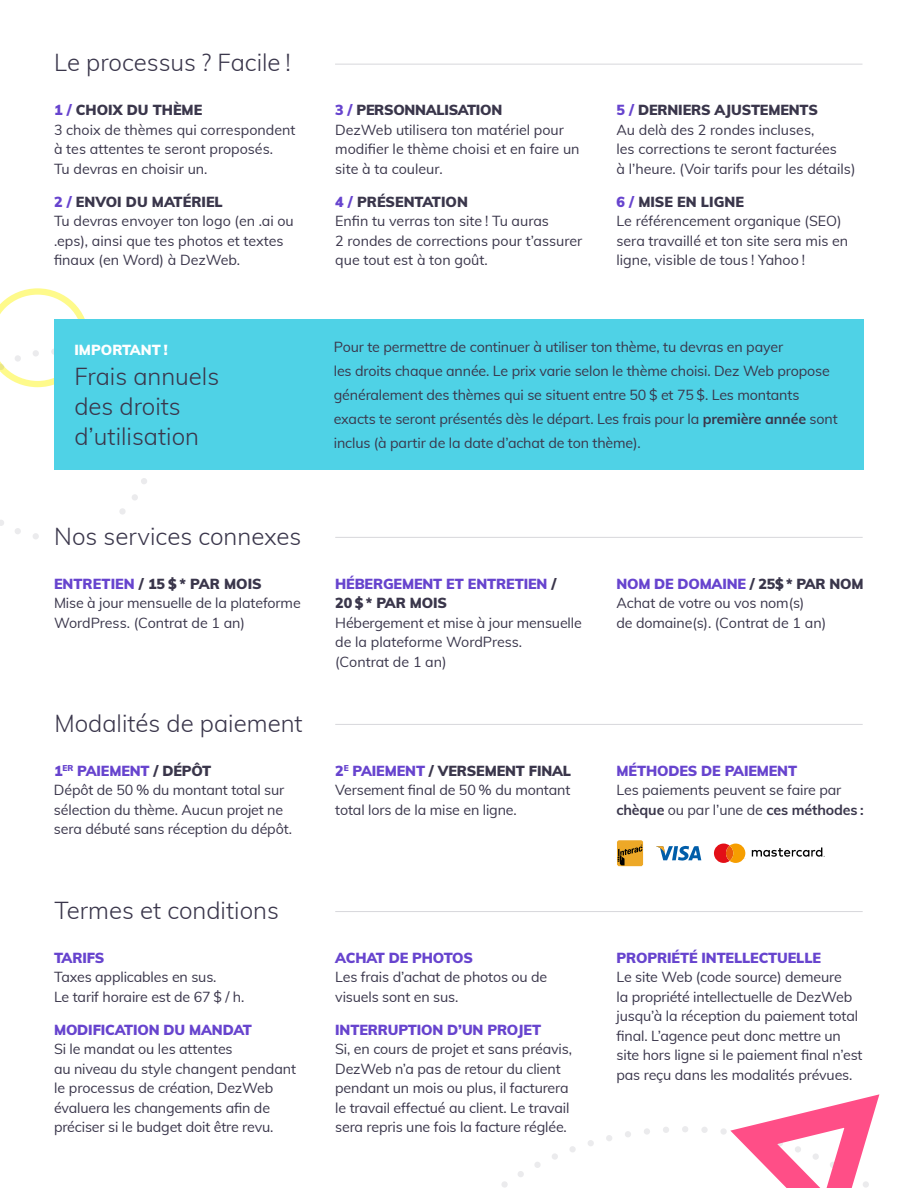
<style>
.page{position:relative;width:918px;height:1188px;background:#fff}
.page>*{position:absolute;margin:0;border:0;box-sizing:border-box;transform-origin:0 0}
.t1{font:300 24px/30px "Muli";color:#3a364b}
.t2{font:14.25px/19.5px "Muli";letter-spacing:-.01em;color:#3a364b}
.t3{font:900 14.25px/19.5px "Muli";letter-spacing:-.01em;color:#6744ce}
.t4{font:900 14.25px "Muli";color:#fff}
.s1{font-weight:900;color:#6744ce}
.s2{font-weight:900}
.s3{font-weight:700}
.s4{color:#3a364b}
</style>
<div class="page">
<svg style="left:0;top:288px;width:147px;height:251px"></svg>
<svg style="left:501px;top:1127px;width:168px;height:61px"></svg>
<svg style="left:682px;top:1126px;width:6px;height:6px"></svg>
<div style="left:48px;top:518px;width:254px;height:32px;background:#fff"></div>
<hr style="left:335px;top:537px;width:528px;height:1px;background:#d7d7db">
<hr style="left:335px;top:724px;width:528px;height:1px;background:#d7d7db">
<hr style="left:335px;top:911px;width:528px;height:1px;background:#d7d7db">
<svg style="left:656px;top:846px;width:45px;height:15px"></svg>
<svg style="left:752px;top:847px;width:73px;height:10px"></svg>
<svg style="left:714px;top:844px;width:31px;height:19px"></svg>
<svg style="left:617px;top:840px;width:27px;height:27px"></svg>
<div style="left:54px;top:319px;width:260px;height:151px;background:#4fd2e6"></div>
<hr style="left:335px;top:64px;width:527px;height:1px;background:#d7d7db">
<div style="left:314px;top:319px;width:550px;height:151px;background:#4fd2e6"></div>
<svg style="left:701px;top:1094px;width:179px;height:94px"></svg>
<h1 class="t1" style="left:54px;top:47px;width:238px">Le processus ? Facile !</h1>
<p class="t2" style="left:54px;top:100px;width:243px"><span class="s1">1 /</span> <span class="s2">CHOIX DU THÈME<br></span>3 choix de thèmes qui correspondent à tes attentes te seront proposés.<br>Tu devras en choisir un.</p>
<p class="t2" style="left:54px;top:191px;width:241px"><span class="s1">2 /</span> <span class="s2">ENVOI DU MATÉRIEL<br></span>Tu devras envoyer ton logo (en .ai ou .eps), ainsi que tes photos et textes finaux (en Word) à DezWeb.</p>
<p class="t4" style="left:74px;top:340px;width:95px">IMPORTANT !</p>
<h1 class="t1" style="left:74px;top:361px;width:146px">Frais annuels des droits d’utilisation</h1>
<h1 class="t1" style="left:54px;top:520px;width:249px">Nos services connexes</h1>
<p class="t2" style="left:335px;top:100px;width:246px"><span class="s1">3 /</span> <span class="s2">PERSONNALISATION<br></span>DezWeb utilisera ton matériel pour modifier le thème choisi et en faire un site à ta couleur.</p>
<p class="t2" style="left:335px;top:191px;width:249px"><span class="s1">4 /</span> <span class="s2">PRÉSENTATION<br></span>Enfin tu verras ton site ! Tu auras<br>2 rondes de corrections pour t’assurer que tout est à ton goût.</p>
<p class="t2" style="left:617px;top:100px;width:241px"><span class="s1">5 /</span> <span class="s2">DERNIERS AJUSTEMENTS<br></span>Au delà des 2 rondes incluses,<br>les corrections te seront facturées<br>à l’heure. (Voir tarifs pour les détails)</p>
<p class="t2" style="left:617px;top:191px;width:233px"><span class="s1">6 /</span> <span class="s2">MISE EN LIGNE<br></span>Le référencement organique (SEO) sera travaillé et ton site sera mis en ligne, visible de tous ! Yahoo !</p>
<p class="t2" style="left:334px;top:334px;width:505px;line-height:24px">Pour te permettre de continuer à utiliser ton thème, tu devras en payer<br>les droits chaque année. Le prix varie selon le thème choisi. Dez Web propose généralement des thèmes qui se situent entre 50 $ et 75 $. Les montants exacts te seront présentés dès le départ. Les frais pour la <span class="s3">première année</span> sont inclus (à partir de la date d’achat de ton thème).</p>
<p class="t2" style="left:54px;top:573px;width:248px"><span class="s1">ENTRETIEN</span> <span class="s2">/ 15 $ * PAR MOIS<br></span>Mise à jour mensuelle de la plateforme<br>WordPress. (Contrat de 1 an)</p>
<p class="t3" style="left:335px;top:573px;width:223px">HÉBERGEMENT ET ENTRETIEN <span class="s4">/<br>20 $ * PAR MOIS</span></p>
<p class="t2" style="left:335px;top:612px;width:248px">Hébergement et mise à jour mensuelle de la plateforme WordPress.<br>(Contrat de 1 an)</p>
<h1 class="t1" style="left:54px;top:707px;width:250px">Modalités de paiement</h1>
<p class="t2" style="left:617px;top:573px;width:249px"><span class="s1">NOM DE DOMAINE</span> <span class="s2">/ 25$ * PAR NOM<br></span>Achat de votre ou vos nom(s)<br>de domaine(s). (Contrat de 1 an)</p>
<p class="t2" style="left:54px;top:760px;width:240px"><span class="s1">1</span><sup>ER</sup> <span class="s1">PAIEMENT</span> <span class="s2">/ DÉPÔT<br></span>Dépôt de 50 % du montant total sur sélection du thème. Aucun projet ne sera débuté sans réception du dépôt.</p>
<p class="t2" style="left:335px;top:760px;width:238px;text-align:justify"><span class="s1">2</span><sup>E</sup> <span class="s1">PAIEMENT</span> <span class="s2">/ VERSEMENT FINAL </span>Versement final de 50 % du montant total lors de la mise en ligne.</p>
<p class="t3" style="left:617px;top:760px;width:182px">MÉTHODES DE PAIEMENT</p>
<p class="t2" style="left:617px;top:780px;width:249px">Les paiements peuvent se faire par <span class="s3">chèque</span> ou par l’une de <span class="s3">ces méthodes :</span></p>
<h1 class="t1" style="left:54px;top:894px;width:226px">Termes et conditions</h1>
<p class="t3" style="left:54px;top:947px;width:52px">TARIFS</p>
<p class="t2" style="left:54px;top:967px;width:192px">Taxes applicables en sus.<br>Le tarif horaire est de 67 $ / h.</p>
<p class="t3" style="left:54px;top:1019px;width:200px">MODIFICATION DU MANDAT</p>
<p class="t2" style="left:54px;top:1039px;width:244px">Si le mandat ou les attentes<br>au niveau du style changent pendant le processus de création, DezWeb évaluera les changements afin de préciser si le budget doit être revu.</p>
<p class="t3" style="left:335px;top:947px;width:139px">ACHAT DE PHOTOS</p>
<p class="t2" style="left:335px;top:967px;width:214px">Les frais d’achat de photos ou de visuels sont en sus.</p>
<p class="t3" style="left:335px;top:1019px;width:207px">INTERRUPTION D’UN PROJET</p>
<p class="t2" style="left:335px;top:1039px;width:238px">Si, en cours de projet et sans préavis, DezWeb n’a pas de retour du client pendant un mois ou plus, il facturera le travail effectué au client. Le travail sera repris une fois la facture réglée.</p>
<p class="t3" style="left:617px;top:947px;width:206px">PROPRIÉTÉ INTELLECTUELLE</p>
<p class="t2" style="left:617px;top:967px;width:248px">Le site Web (code source) demeure<br>la propriété intellectuelle de DezWeb jusqu’à la réception du paiement total final. L’agence peut donc mettre un site hors ligne si le paiement final n’est pas reçu dans les modalités prévues.</p>
</div>
